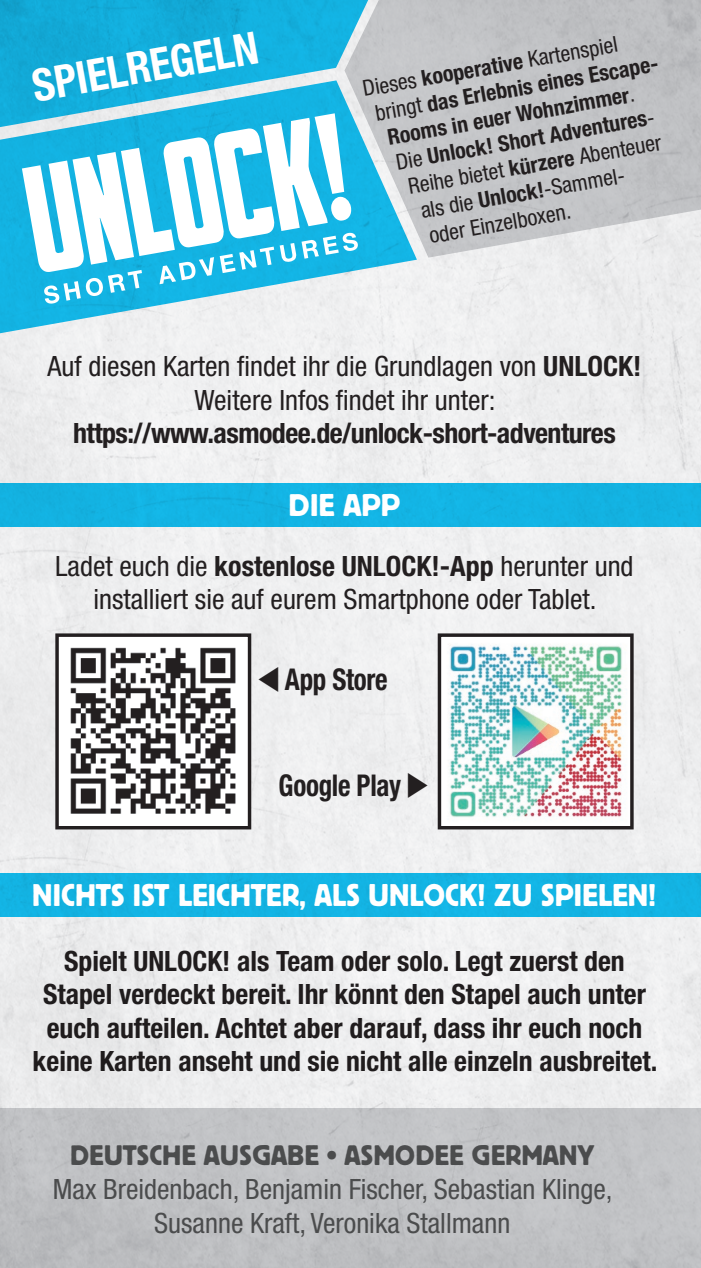
<style>
.page{position:relative;width:701px;height:1268px;background:#fff}
.page>*{position:absolute;margin:0;border:0;box-sizing:border-box;transform-origin:0 0}
.t1{font:700 condensed 44.8px "Helvetica Neue";color:#fff;scale:.95 1}
.t2{font:31.2px "Block BE";letter-spacing:.02em;color:#fff}
.t3{font:700 condensed 30px "Helvetica Neue LT Std";letter-spacing:-.01em;color:#231f20;scale:.9 1}
.t4{font:700 condensed 28px/33.6px "Helvetica Neue LT Std";color:#231f20;text-align:center}
.t5{font:condensed 28px/33.6px "Helvetica Neue LT Std";color:#231f20;text-align:center}
.t6{font:condensed 28px/33.6px "Helvetica Neue LT Std";color:#4b4c4d;text-align:center}
.t7{font:700 condensed 28px "Helvetica Neue LT Std";letter-spacing:-.02em;color:#231f20}
.t8{font:28px "Block BE";letter-spacing:.02em;color:#4b4c4d}
.t9{font:condensed 22px "Helvetica Neue LT Std";color:#231f20}
.t10{font:700 condensed 22px "Helvetica Neue LT Std";color:#231f20}
.s1{font-weight:700}
.s2{font-weight:400}
</style>
<div class="page">
<img style="left:0;top:257px;width:701px;height:851px">
<img style="left:59px;top:637px;width:188px;height:188px">
<div style="left:55px;top:633px;width:196px;height:196px;border:3px solid #231f20"></div>
<img style="left:442px;top:637px;width:188px;height:188px">
<div style="left:438px;top:633px;width:196px;height:196px;border:3px solid #231f20"></div>
<svg style="left:0;top:137px;width:417px;height:206px;fill:#eeeff0"></svg>
<svg style="left:0;top:0;width:344px;height:137px;fill:#13afdd"></svg>
<svg style="left:22px;top:113px;width:336px;height:190px"></svg>
<svg style="left:344px;top:0;width:357px;height:257px;fill:#c3c4c7"></svg>
<div style="left:0;top:1108px;width:701px;height:159px;background:#c0c2c4"></div>
<h1 class="t1" style="left:26px;top:50px;width:242px;rotate:-10deg">SPIELREGELN</h1>
<p class="t9" style="left:361px;top:76px;width:260px;rotate:-10deg">Dieses <span class="s1">kooperative</span> Kartenspiel</p>
<p class="t10" style="left:373px;top:100px;width:291px;rotate:-10deg"><span class="s2">bringt</span> das Erlebnis eines Escape-</p>
<p class="t10" style="left:385px;top:124px;width:252px;rotate:-10deg">Rooms in euer Wohnzimmer<span class="s2">.</span></p>
<p class="t10" style="left:394px;top:149px;width:267px;rotate:-10deg"><span class="s2">Die</span> Unlock! Short Adventures<span class="s2">-</span></p>
<p class="t9" style="left:406px;top:174px;width:258px;rotate:-10deg">Reihe bietet <span class="s1">kürzere</span> Abenteuer</p>
<p class="t9" style="left:419px;top:198px;width:212px;rotate:-10deg">als die <span class="s1">Unlock!</span>-Sammel-</p>
<p class="t9" style="left:427px;top:223px;width:145px;rotate:-10deg">oder Einzelboxen.</p>
<p class="t5" style="left:48px;top:349px;width:595px">Auf diesen Karten findet ihr die Grundlagen von <span class="s1">UNLOCK!<br></span>Weitere Infos findet ihr unter:</p>
<p class="t7" style="left:73px;top:416px;width:544px">https://www.asmodee.de/unlock-short-adventures</p>
<p class="t2" style="left:289px;top:488px;width:113px">DIE APP</p>
<p class="t5" style="left:55px;top:548px;width:580px">Ladet euch die <span class="s1">kostenlose UNLOCK!-App</span> herunter und installiert sie auf eurem Smartphone oder Tablet.</p>
<p class="t3" style="left:257px;top:661px;width:147px">▼ App Store</p>
<p class="t3" style="left:279px;top:767px;width:169px">Google Play ◆</p>
<p class="t2" style="left:33px;top:877px;width:625px">NICHTS IST LEICHTER, ALS UNLOCK! ZU SPIELEN!</p>
<p class="t4" style="left:33px;top:943px;width:626px">Spielt UNLOCK! als Team oder solo. Legt zuerst den Stapel verdeckt bereit. Ihr könnt den Stapel auch unter euch aufteilen. Achtet aber darauf, dass ihr euch noch keine Karten anseht und sie nicht alle einzeln ausbreitet.</p>
<p class="t8" style="left:70px;top:1139px;width:525px">DEUTSCHE AUSGABE • ASMODEE GERMANY</p>
<p class="t6" style="left:53px;top:1171px;width:561px">Max Breidenbach, Benjamin Fischer, Sebastian Klinge,<br>Susanne Kraft, Veronika Stallmann</p>
</div>
